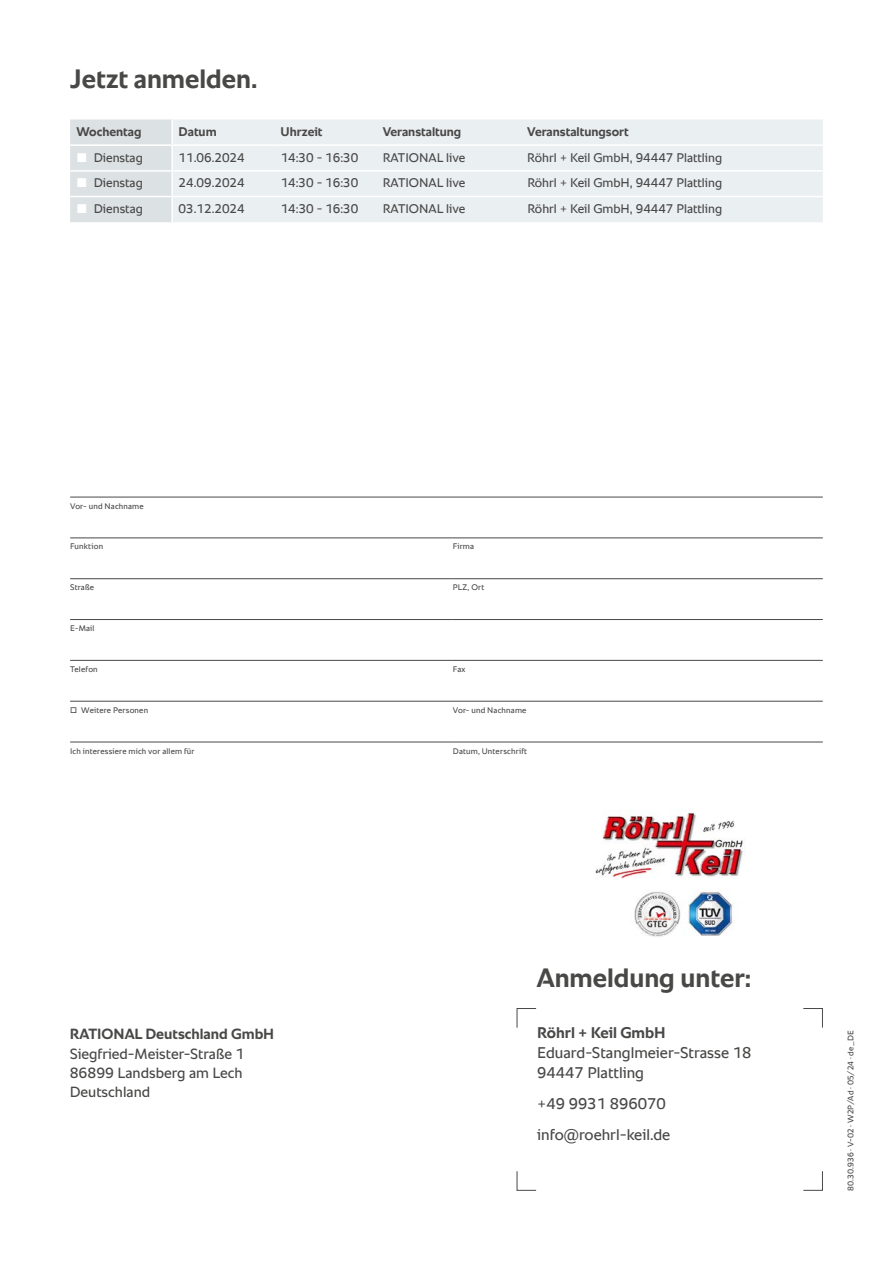
<style>
.page{position:relative;width:893px;height:1263px;background:#fff}
.page>*{position:absolute;margin:0;border:0;box-sizing:border-box;transform-origin:0 0}
.t1{font:700 27px "RATIONAL Sans TT";color:#484847}
.t2{font:15.75px/20.4px "RATIONAL Sans TT";color:#484847}
.t3{font:700 15.75px "RATIONAL Sans TT";color:#484847}
.t4{font:15px/19.2px "RATIONAL Sans TT";color:#484847;text-align:justify}
.t5{font:700 15px "RATIONAL Sans TT";color:#484847}
.t6{font:12.75px "RATIONAL Sans TT";color:#484847}
.t7{font:700 12.75px "RATIONAL Sans TT";color:#484847}
.t8{font:8.25px "RATIONAL Sans TT";letter-spacing:.02em;color:#484847}
.s1{color:#fff}
</style>
<div class="page">
<img style="left:595px;top:809px;width:148px;height:128px">
<svg style="left:516px;top:1008px;width:21px;height:20px"></svg>
<svg style="left:803px;top:1171px;width:20px;height:20px"></svg>
<svg style="left:803px;top:1008px;width:20px;height:20px"></svg>
<svg style="left:516px;top:1171px;width:21px;height:20px"></svg>
<hr style="left:70px;top:497px;width:383px;height:1px;background:#484847">
<hr style="left:453px;top:497px;width:370px;height:1px;background:#484847">
<hr style="left:70px;top:537px;width:383px;height:1px;background:#484847">
<hr style="left:453px;top:537px;width:370px;height:1px;background:#484847">
<hr style="left:70px;top:578px;width:383px;height:1px;background:#484847">
<hr style="left:453px;top:578px;width:370px;height:1px;background:#484847">
<hr style="left:70px;top:619px;width:383px;height:1px;background:#484847">
<hr style="left:453px;top:619px;width:370px;height:1px;background:#484847">
<hr style="left:70px;top:660px;width:383px;height:1px;background:#484847">
<hr style="left:453px;top:660px;width:370px;height:1px;background:#484847">
<hr style="left:70px;top:701px;width:383px;height:1px;background:#484847">
<hr style="left:453px;top:701px;width:370px;height:1px;background:#484847">
<hr style="left:70px;top:742px;width:383px;height:1px;background:#484847">
<hr style="left:453px;top:742px;width:370px;height:1px;background:#484847">
<div style="left:70px;top:119px;width:101px;height:103px;background:#dce1e3"></div>
<div style="left:173px;top:119px;width:650px;height:103px;background:#eaeff2"></div>
<hr style="left:70px;top:144px;width:102px;height:2px;background:#fff">
<hr style="left:172px;top:144px;width:102px;height:2px;background:#fff">
<hr style="left:274px;top:144px;width:102px;height:2px;background:#fff">
<hr style="left:376px;top:144px;width:145px;height:2px;background:#fff">
<hr style="left:521px;top:144px;width:302px;height:2px;background:#fff">
<hr style="left:70px;top:170px;width:102px;height:2px;background:#fff">
<hr style="left:172px;top:170px;width:102px;height:2px;background:#fff">
<hr style="left:274px;top:170px;width:102px;height:2px;background:#fff">
<hr style="left:376px;top:170px;width:145px;height:2px;background:#fff">
<hr style="left:521px;top:170px;width:302px;height:2px;background:#fff">
<hr style="left:70px;top:196px;width:102px;height:1px;background:#fff">
<hr style="left:172px;top:196px;width:102px;height:1px;background:#fff">
<hr style="left:274px;top:196px;width:102px;height:1px;background:#fff">
<hr style="left:376px;top:196px;width:145px;height:1px;background:#fff">
<hr style="left:521px;top:196px;width:302px;height:1px;background:#fff">
<h1 class="t1" style="left:70px;top:60px;width:189px">Jetzt anmelden.</h1>
<p class="t7" style="left:77px;top:122px;width:67px">Wochentag</p>
<p class="t7" style="left:179px;top:122px;width:40px">Datum</p>
<p class="t7" style="left:281px;top:122px;width:43px">Uhrzeit</p>
<p class="t7" style="left:383px;top:122px;width:80px">Veranstaltung</p>
<p class="t7" style="left:527px;top:122px;width:103px">Veranstaltungsort</p>
<p class="t6" style="left:77px;top:148px;width:68px"><span class="s1">■</span> Dienstag</p>
<p class="t6" style="left:179px;top:148px;width:68px">11.06.2024</p>
<p class="t6" style="left:281px;top:148px;width:79px">14:30 - 16:30</p>
<p class="t6" style="left:383px;top:148px;width:84px">RATIONAL live</p>
<p class="t6" style="left:527px;top:148px;width:196px">Röhrl + Keil GmbH, 94447 Plattling</p>
<p class="t6" style="left:77px;top:174px;width:68px"><span class="s1">■</span> Dienstag</p>
<p class="t6" style="left:179px;top:174px;width:68px">24.09.2024</p>
<p class="t6" style="left:281px;top:174px;width:79px">14:30 - 16:30</p>
<p class="t6" style="left:383px;top:174px;width:84px">RATIONAL live</p>
<p class="t6" style="left:527px;top:174px;width:196px">Röhrl + Keil GmbH, 94447 Plattling</p>
<p class="t6" style="left:77px;top:199px;width:68px"><span class="s1">■</span> Dienstag</p>
<p class="t6" style="left:179px;top:199px;width:68px">03.12.2024</p>
<p class="t6" style="left:281px;top:199px;width:79px">14:30 - 16:30</p>
<p class="t6" style="left:383px;top:199px;width:84px">RATIONAL live</p>
<p class="t6" style="left:527px;top:199px;width:196px">Röhrl + Keil GmbH, 94447 Plattling</p>
<p class="t8" style="left:70px;top:500px;width:75px">Vor- und Nachname</p>
<p class="t8" style="left:70px;top:541px;width:34px">Funktion</p>
<p class="t8" style="left:453px;top:541px;width:23px">Firma</p>
<p class="t8" style="left:70px;top:581px;width:25px">Straße</p>
<p class="t8" style="left:453px;top:581px;width:33px">PLZ, Ort</p>
<p class="t8" style="left:70px;top:622px;width:26px">E-Mail</p>
<p class="t8" style="left:70px;top:663px;width:29px">Telefon</p>
<p class="t8" style="left:453px;top:663px;width:14px">Fax</p>
<p class="t8" style="left:70px;top:704px;width:80px">□ Weitere Personen</p>
<p class="t8" style="left:453px;top:704px;width:75px">Vor- und Nachname</p>
<p class="t8" style="left:70px;top:745px;width:126px">Ich interessiere mich vor allem für</p>
<p class="t8" style="left:453px;top:745px;width:76px">Datum, Unterschrift</p>
<p class="t5" style="left:70px;top:1023px;width:206px">RATIONAL Deutschland GmbH</p>
<p class="t4" style="left:70px;top:1044px;width:176px">Siegfried-Meister-Straße 1<br>86899 Landsberg am Lech Deutschland</p>
<h1 class="t1" style="left:537px;top:958px;width:216px">Anmeldung unter:</h1>
<p class="t3" style="left:537px;top:1021px;width:130px">Röhrl + Keil GmbH</p>
<p class="t2" style="left:537px;top:1042px;width:216px">Eduard-Stanglmeier-Strasse 18<br>94447 Plattling</p>
<p class="t2" style="left:537px;top:1088px;width:135px;line-height:30.6px">+49 9931 896070 info@roehrl-keil.de</p>
<p class="t8" style="left:845px;top:1191px;width:162px;rotate:-90deg">80.30.936 · V-02 · W2P/Ad · 05/24 · de_DE</p>
</div>
